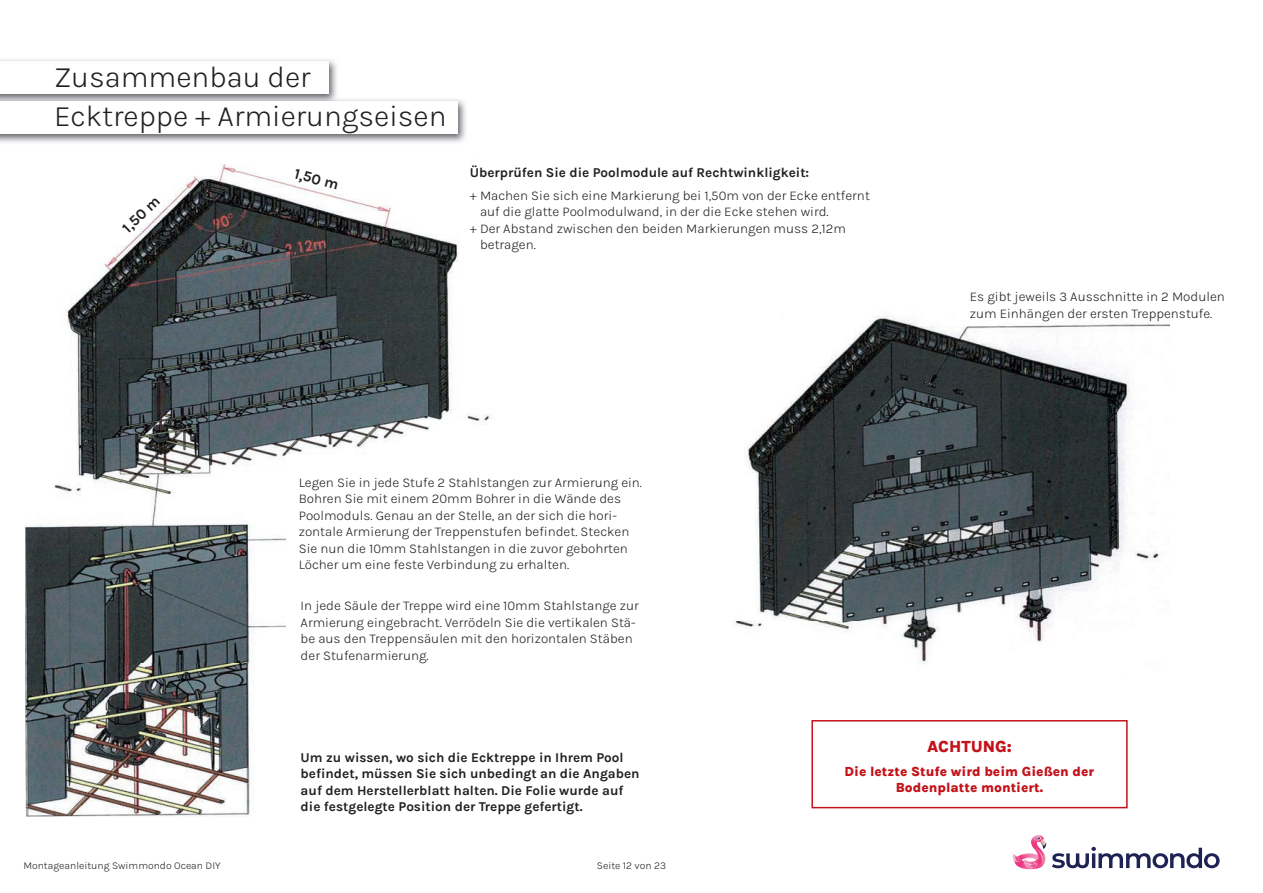
<style>
.page{position:relative;width:1263px;height:893px;background:#fff}
.page>*{position:absolute;margin:0;border:0;box-sizing:border-box;transform-origin:0 0}
.t1{font:300 30px/39px "Karla";color:#231f20}
.t2{font:800 16.5px "Karla";color:#c4121a}
.t3{font:700 15px "Karla";color:#231f20}
.t4{font:300 13.5px/16.5px "Karla";color:#231f20}
.t5{font:700 13.5px/16.5px "Karla";color:#231f20}
.t6{font:800 13.5px/16.5px "Karla";color:#c4121a;text-align:center}
.t7{font:300 10.5px "Karla";color:#231f20}
</style>
<div class="page">
<svg style="left:1013px;top:835px;width:206px;height:34px"></svg>
<img style="left:26px;top:164px;width:465px;height:652px">
<img style="left:734px;top:315px;width:435px;height:349px">
<img style="left:0;top:59px;width:466px;height:84px">
<div style="left:0;top:101px;width:457px;height:33px;background:#fff"></div>
<div style="left:0;top:61px;width:328px;height:33px;background:#fff"></div>
<div style="left:811px;top:720px;width:317px;height:88px;border:2px solid #c4121a"></div>
<h1 class="t1" style="left:54px;top:57px;width:394px">Zusammenbau der<br>Ecktreppe + Armierungseisen</h1>
<p class="t3" style="left:118px;top:223px;width:47px;rotate:-44deg">1,50 m</p>
<p class="t3" style="left:297px;top:164px;width:47px;rotate:14deg">1,50 m</p>
<p class="t5" style="left:470px;top:164px;width:341px">Überprüfen Sie die Poolmodule auf Rechtwinkligkeit:</p>
<p class="t4" style="left:470px;top:186px;width:402px">+ Machen Sie sich eine Markierung bei 1,50m von der Ecke entfernt</p>
<p class="t4" style="left:480px;top:203px;width:350px">auf die glatte Poolmodulwand, in der die Ecke stehen wird.</p>
<p class="t4" style="left:470px;top:219px;width:378px">+ Der Abstand zwischen den beiden Markierungen muss 2,12m</p>
<p class="t4" style="left:480px;top:236px;width:57px">betragen.</p>
<p class="t4" style="left:299px;top:473px;width:345px">Legen Sie in jede Stufe 2 Stahlstangen zur Armierung ein.<br>Bohren Sie mit einem 20mm Bohrer in die Wände des Poolmoduls. Genau an der Stelle, an der sich die hori&shy;zontale Armierung der Treppenstufen befindet. Stecken Sie nun die 10mm Stahlstangen in die zuvor gebohrten Löcher um eine feste Verbindung zu erhalten.</p>
<p class="t4" style="left:301px;top:597px;width:340px">In jede Säule der Treppe wird eine 10mm Stahlstange zur Armierung eingebracht. Verrödeln Sie die vertikalen Stä&shy;be aus den Treppensäulen mit den horizontalen Stäben der Stufenarmierung.</p>
<p class="t4" style="left:970px;top:288px;width:257px">Es gibt jeweils 3 Ausschnitte in 2 Modulen zum Einhängen der ersten Treppenstufe.</p>
<p class="t5" style="left:301px;top:748px;width:340px">Um zu wissen, wo sich die Ecktreppe in Ihrem Pool befindet, müssen Sie sich unbedingt an die Angaben auf dem Herstellerblatt halten. Die Folie wurde auf die festgelegte Position der Treppe gefertigt.</p>
<p class="t7" style="left:23px;top:858px;width:199px">Montageanleitung Swimmondo Ocean DIY</p>
<p class="t7" style="left:597px;top:858px;width:71px">Seite 12 von 23</p>
<p class="t2" style="left:927px;top:735px;width:86px">ACHTUNG:</p>
<p class="t6" style="left:845px;top:762px;width:251px">Die letzte Stufe wird beim Gießen der<br>Bodenplatte montiert.</p>
</div>
